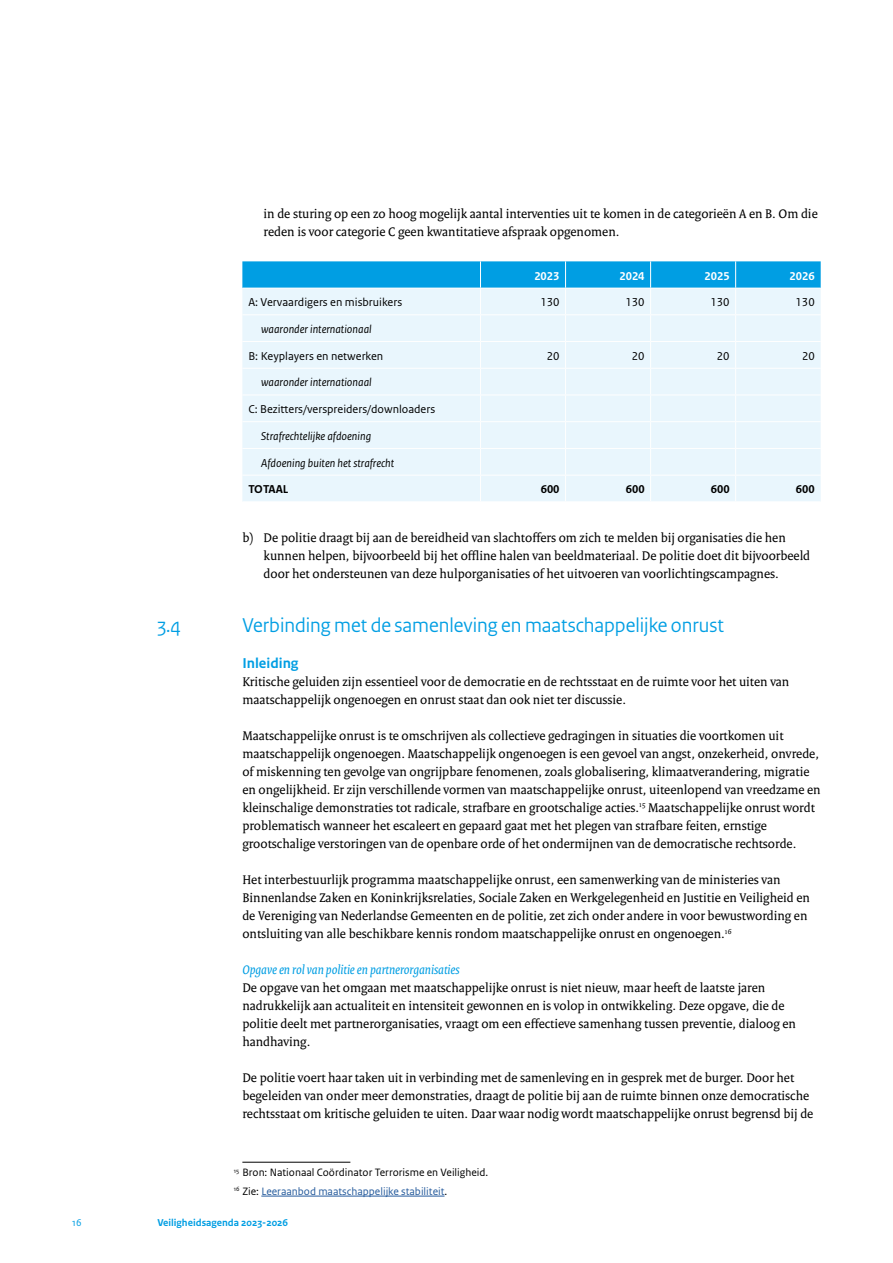
<style>
.page{position:relative;width:893px;height:1263px;background:#fff}
.page>*{position:absolute;margin:0;border:0;box-sizing:border-box;transform-origin:0 0}
.H3_04_RO_Paragraafko{font:21px "Rijksoverheid Sans Heading";color:#009ee3}
.P_05_RO_Alineakop_Sa{font:700 15px "Rijksoverheid Sans Text";color:#009ee3}
.P_10_RO_Broodtekst_S{font:13.5px/18px "Rijksoverheid Serif";color:#000}
.P_06_RO_Subalineakop{font:italic 13.5px "Rijksoverheid Serif";color:#009ee3}
.RO_Tabel_Broodtekst{font:12px "Rijksoverheid Sans Text";color:#000}
.RO_Tabel_Broodtekst-2{font:italic 12px "Rijksoverheid Sans Text";color:#000}
.RO_Tabel_Broodtekst-3{font:700 12px "Rijksoverheid Sans Text";color:#000}
.RO_Tabel_Tussenkop{font:700 12px "Rijksoverheid Sans Text";color:#fff}
.RO_Voetnoot{font:11.25px "Rijksoverheid Sans Text";color:#000}
.RO_Voetnoot-2{font:11.25px "Rijksoverheid Sans Text";color:#245a9c}
.t1{font:700 10.5px "Rijksoverheid Sans Text";color:#009ee3}
.t2{font:10.5px "Rijksoverheid Sans Text";color:#009ee3}
.s1{color:#000}
</style>
<div class="page">
<svg style="left:242px;top:261px;width:579px;height:240px;background:#d0ecfa"></svg>
<hr style="left:242px;top:1162px;width:108px;height:1px;background:#000">
<hr style="left:261px;top:1196px;width:183px;height:1px;background:#245a9c">
<p class="P_10_RO_Broodtekst_S" style="left:264px;top:204px;width:556px">in de sturing op een zo hoog mogelijk aantal interventies uit te komen in de categorieën A en B. Om die reden is voor categorie C geen kwantitatieve afspraak opgenomen.</p>
<p class="RO_Tabel_Tussenkop" style="left:534px;top:269px;width:27px">2023</p>
<p class="RO_Tabel_Tussenkop" style="left:619px;top:269px;width:27px">2024</p>
<p class="RO_Tabel_Tussenkop" style="left:704px;top:269px;width:27px">2025</p>
<p class="RO_Tabel_Tussenkop" style="left:789px;top:269px;width:27px">2026</p>
<p class="RO_Tabel_Broodtekst" style="left:248px;top:295px;width:155px">A: Vervaardigers en misbruikers</p>
<p class="RO_Tabel_Broodtekst" style="left:540px;top:295px;width:21px">130</p>
<p class="RO_Tabel_Broodtekst" style="left:625px;top:295px;width:21px">130</p>
<p class="RO_Tabel_Broodtekst" style="left:710px;top:295px;width:21px">130</p>
<p class="RO_Tabel_Broodtekst" style="left:796px;top:295px;width:21px">130</p>
<p class="RO_Tabel_Broodtekst-2" style="left:261px;top:322px;width:112px">waaronder internationaal</p>
<p class="RO_Tabel_Broodtekst" style="left:248px;top:349px;width:136px">B: Keyplayers en netwerken</p>
<p class="RO_Tabel_Broodtekst" style="left:547px;top:349px;width:14px">20</p>
<p class="RO_Tabel_Broodtekst" style="left:632px;top:349px;width:14px">20</p>
<p class="RO_Tabel_Broodtekst" style="left:717px;top:349px;width:14px">20</p>
<p class="RO_Tabel_Broodtekst" style="left:802px;top:349px;width:14px">20</p>
<p class="RO_Tabel_Broodtekst-2" style="left:261px;top:376px;width:112px">waaronder internationaal</p>
<p class="RO_Tabel_Broodtekst" style="left:248px;top:402px;width:188px">C: Bezitters/verspreiders/downloaders</p>
<p class="RO_Tabel_Broodtekst-2" style="left:261px;top:429px;width:112px">Strafrechtelijke afdoening</p>
<p class="RO_Tabel_Broodtekst-2" style="left:261px;top:456px;width:134px">Afdoening buiten het strafrecht</p>
<p class="RO_Tabel_Broodtekst-3" style="left:248px;top:483px;width:41px">TOTAAL</p>
<p class="RO_Tabel_Broodtekst-3" style="left:541px;top:483px;width:20px">600</p>
<p class="RO_Tabel_Broodtekst-3" style="left:626px;top:483px;width:20px">600</p>
<p class="RO_Tabel_Broodtekst-3" style="left:711px;top:483px;width:20px">600</p>
<p class="RO_Tabel_Broodtekst-3" style="left:796px;top:483px;width:20px">600</p>
<p class="P_10_RO_Broodtekst_S" style="left:264px;top:528px;width:548px;text-indent:-21px">b) De politie draagt bij aan de bereidheid van slachtoffers om zich te melden bij organisaties die hen kunnen helpen, bijvoorbeeld bij het offline halen van beeldmateriaal. De politie doet dit bijvoorbeeld door het ondersteunen van deze hulporganisaties of het uitvoeren van voorlichtingscampagnes.</p>
<h3 class="H3_04_RO_Paragraafko" style="left:157px;top:613px;width:25px">3.4</h3>
<h3 class="H3_04_RO_Paragraafko" style="left:242px;top:613px;width:483px">Verbinding met de samenleving en maatschappelijke onrust</h3>
<p class="P_05_RO_Alineakop_Sa" style="left:242px;top:654px;width:58px">Inleiding</p>
<p class="P_10_RO_Broodtekst_S" style="left:242px;top:672px;width:548px">Kritische geluiden zijn essentieel voor de democratie en de rechtsstaat en de ruimte voor het uiten van maatschappelijk ongenoegen en onrust staat dan ook niet ter discussie.</p>
<p class="P_10_RO_Broodtekst_S" style="left:242px;top:726px;width:580px">Maatschappelijke onrust is te omschrijven als collectieve gedragingen in situaties die voortkomen uit maatschappelijk ongenoegen. Maatschappelijk ongenoegen is een gevoel van angst, onzekerheid, onvrede, of miskenning ten gevolge van ongrijpbare fenomenen, zoals globalisering, klimaatverandering, migratie en ongelijkheid. Er zijn verschillende vormen van maatschappelijke onrust, uiteenlopend van vreedzame en kleinschalige demonstraties tot radicale, strafbare en grootschalige acties.<sup>15</sup> Maatschappelijke onrust wordt problematisch wanneer het escaleert en gepaard gaat met het plegen van strafbare feiten, ernstige grootschalige verstoringen van de openbare orde of het ondermijnen van de democratische rechtsorde.</p>
<p class="P_10_RO_Broodtekst_S" style="left:242px;top:870px;width:569px">Het interbestuurlijk programma maatschappelijke onrust, een samenwerking van de ministeries van Binnenlandse Zaken en Koninkrijksrelaties, Sociale Zaken en Werkgelegenheid en Justitie en Veiligheid en de Vereniging van Nederlandse Gemeenten en de politie, zet zich onder andere in voor bewustwording en ontsluiting van alle beschikbare kennis rondom maatschappelijke onrust en ongenoegen.<sup>16</sup></p>
<p class="P_06_RO_Subalineakop" style="left:242px;top:961px;width:219px">Opgave en rol van politie en partnerorganisaties</p>
<p class="P_10_RO_Broodtekst_S" style="left:242px;top:978px;width:555px">De opgave van het omgaan met maatschappelijke onrust is niet nieuw, maar heeft de laatste jaren nadrukkelijk aan actualiteit en intensiteit gewonnen en is volop in ontwikkeling. Deze opgave, die de politie deelt met partnerorganisaties, vraagt om een effectieve samenhang tussen preventie, dialoog en handhaving.</p>
<p class="P_10_RO_Broodtekst_S" style="left:242px;top:1068px;width:572px">De politie voert haar taken uit in verbinding met de samenleving en in gesprek met de burger. Door het begeleiden van onder meer demonstraties, draagt de politie bij aan de ruimte binnen onze democratische rechtsstaat om kritische geluiden te uiten. Daar waar nodig wordt maatschappelijke onrust begrensd bij de</p>
<p class="RO_Voetnoot" style="left:234px;top:1166px;width:256px"><sup>15</sup> Bron: Nationaal Coördinator Terrorisme en Veiligheid.</p>
<p class="RO_Voetnoot-2" style="left:234px;top:1185px;width:215px"><sup>16</sup> <span class="s1">Zie:</span> Leeraanbod maatschappelijke stabiliteit<span class="s1">.</span></p>
<p class="t2" style="left:72px;top:1216px;width:11px">16</p>
<p class="t1" style="left:157px;top:1216px;width:132px">Veiligheidsagenda 2023-2026</p>
</div>
